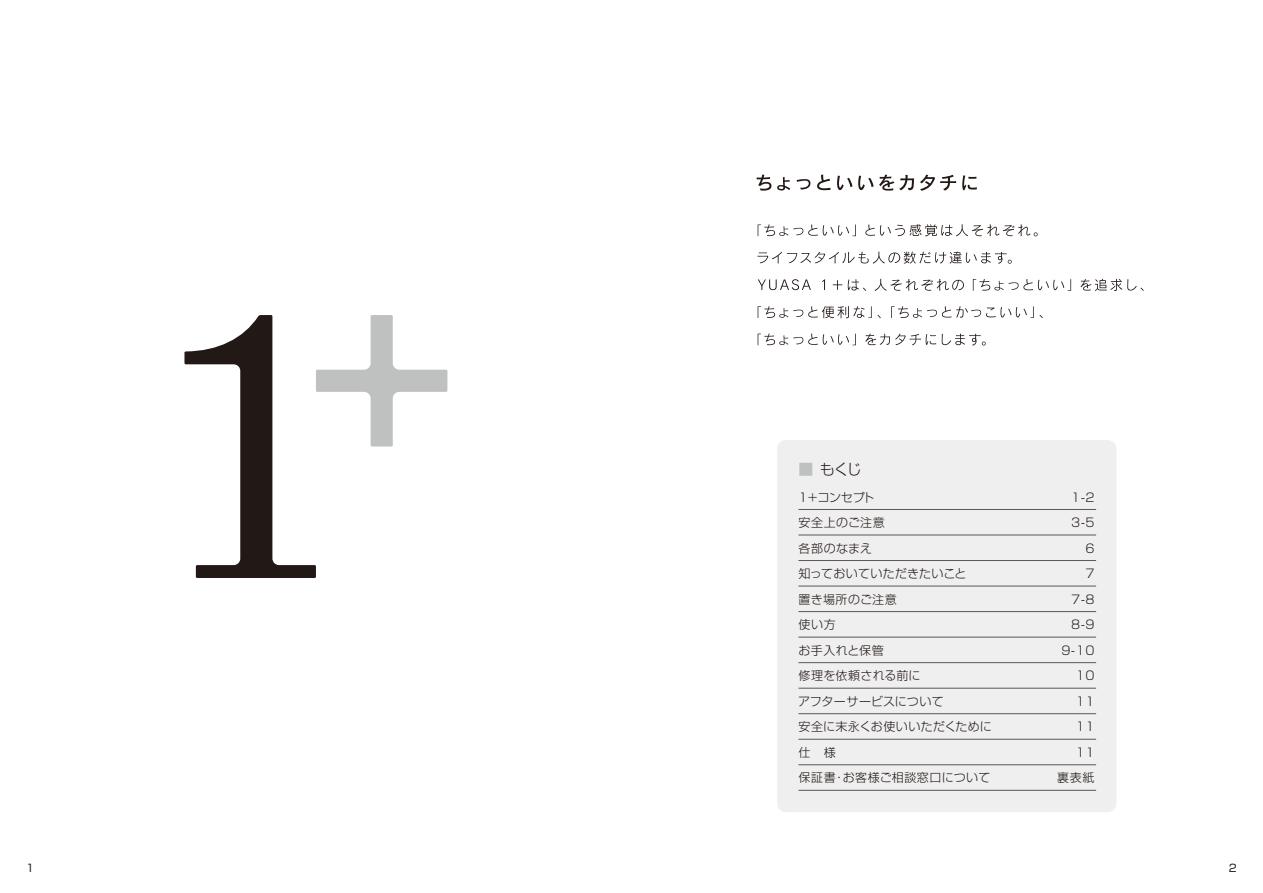
<style>
.page{position:relative;width:1263px;height:893px;background:#fff}
.page>*{position:absolute;margin:0;border:0;box-sizing:border-box;transform-origin:0 0}
.t1{font:300 15px "Shin Go Pro";color:#221815}
.t2{font:300 12px "Shin Go Pro";letter-spacing:.03em;color:#221815}
.t3{font:300 12px "Shin Go Pro";letter-spacing:.05em;color:#221815}
.t4{font:10.5px "Shin Go Pro";color:#221815}
.s1{color:#bfc0c0}
</style>
<div class="page">
<svg style="left:184px;top:315px;width:263px;height:263px"></svg>
<svg style="left:757px;top:175px;width:14px;height:16px"></svg>
<svg style="left:777px;top:177px;width:13px;height:13px"></svg>
<svg style="left:797px;top:179px;width:13px;height:11px"></svg>
<svg style="left:817px;top:175px;width:13px;height:15px"></svg>
<svg style="left:837px;top:176px;width:15px;height:14px"></svg>
<svg style="left:858px;top:176px;width:15px;height:14px"></svg>
<svg style="left:879px;top:175px;width:35px;height:16px"></svg>
<svg style="left:920px;top:175px;width:36px;height:16px"></svg>
<svg style="left:962px;top:175px;width:15px;height:15px"></svg>
<svg style="left:758px;top:224px;width:98px;height:12px"></svg>
<svg style="left:865px;top:224px;width:173px;height:12px"></svg>
<svg style="left:757px;top:252px;width:255px;height:12px"></svg>
<svg style="left:758px;top:279px;width:53px;height:11px"></svg>
<svg style="left:822px;top:279px;width:3px;height:11px"></svg>
<svg style="left:833px;top:280px;width:9px;height:10px"></svg>
<svg style="left:848px;top:279px;width:18px;height:12px"></svg>
<svg style="left:874px;top:279px;width:90px;height:12px"></svg>
<svg style="left:973px;top:279px;width:98px;height:12px"></svg>
<svg style="left:1080px;top:279px;width:64px;height:12px"></svg>
<svg style="left:758px;top:306px;width:123px;height:12px"></svg>
<svg style="left:891px;top:306px;width:152px;height:12px"></svg>
<svg style="left:758px;top:334px;width:98px;height:11px"></svg>
<svg style="left:865px;top:334px;width:71px;height:11px"></svg>
<svg style="left:942px;top:334px;width:44px;height:12px"></svg>
<div style="left:777px;top:440px;width:339px;height:372px;background:#efefef;border-radius:9px"></div>
<hr style="left:798px;top:509px;width:298px;height:1px;background:#595757">
<hr style="left:798px;top:535px;width:298px;height:1px;background:#595757">
<hr style="left:798px;top:560px;width:298px;height:1px;background:#595757">
<hr style="left:798px;top:586px;width:298px;height:1px;background:#595757">
<hr style="left:798px;top:611px;width:298px;height:1px;background:#595757">
<hr style="left:798px;top:637px;width:298px;height:1px;background:#595757">
<hr style="left:798px;top:662px;width:298px;height:1px;background:#595757">
<hr style="left:798px;top:688px;width:298px;height:1px;background:#595757">
<hr style="left:798px;top:713px;width:298px;height:1px;background:#595757">
<hr style="left:798px;top:739px;width:298px;height:1px;background:#595757">
<hr style="left:798px;top:764px;width:298px;height:1px;background:#595757">
<hr style="left:798px;top:790px;width:298px;height:1px;background:#595757">
<p class="t1" style="left:798px;top:457px;width:64px"><span class="s1">■</span> もくじ</p>
<p class="t2" style="left:798px;top:487px;width:78px">1+コンセプト</p>
<p class="t2" style="left:1071px;top:487px;width:25px">1-2</p>
<p class="t3" style="left:798px;top:513px;width:88px">安全上のご注意</p>
<p class="t2" style="left:1071px;top:513px;width:25px">3-5</p>
<p class="t2" style="left:798px;top:538px;width:75px">各部のなまえ</p>
<p class="t2" style="left:1085px;top:538px;width:11px">6</p>
<p class="t2" style="left:798px;top:564px;width:170px">知っておいていただきたいこと</p>
<p class="t2" style="left:1085px;top:564px;width:11px">7</p>
<p class="t2" style="left:798px;top:589px;width:100px">置き場所のご注意</p>
<p class="t2" style="left:1071px;top:589px;width:25px">7-8</p>
<p class="t2" style="left:798px;top:615px;width:39px">使い方</p>
<p class="t2" style="left:1071px;top:615px;width:25px">8-9</p>
<p class="t2" style="left:798px;top:640px;width:87px">お手入れと保管</p>
<p class="t2" style="left:1061px;top:640px;width:34px">9-10</p>
<p class="t2" style="left:798px;top:666px;width:124px">修理を依頼される前に</p>
<p class="t2" style="left:1076px;top:666px;width:20px">10</p>
<p class="t2" style="left:798px;top:691px;width:147px">アフターサービスについて</p>
<p class="t2" style="left:1076px;top:691px;width:20px">11</p>
<p class="t2" style="left:798px;top:717px;width:195px">安全に末永くお使いいただくために</p>
<p class="t2" style="left:1076px;top:717px;width:20px">11</p>
<p class="t2" style="left:798px;top:742px;width:39px">仕　様</p>
<p class="t2" style="left:1076px;top:742px;width:20px">11</p>
<p class="t2" style="left:798px;top:768px;width:194px">保証書・お客様ご相談窓口について</p>
<p class="t2" style="left:1057px;top:768px;width:39px">裏表紙</p>
<p class="t4" style="left:26px;top:860px;width:9px">1</p>
<p class="t4" style="left:1229px;top:860px;width:9px">2</p>
</div>
